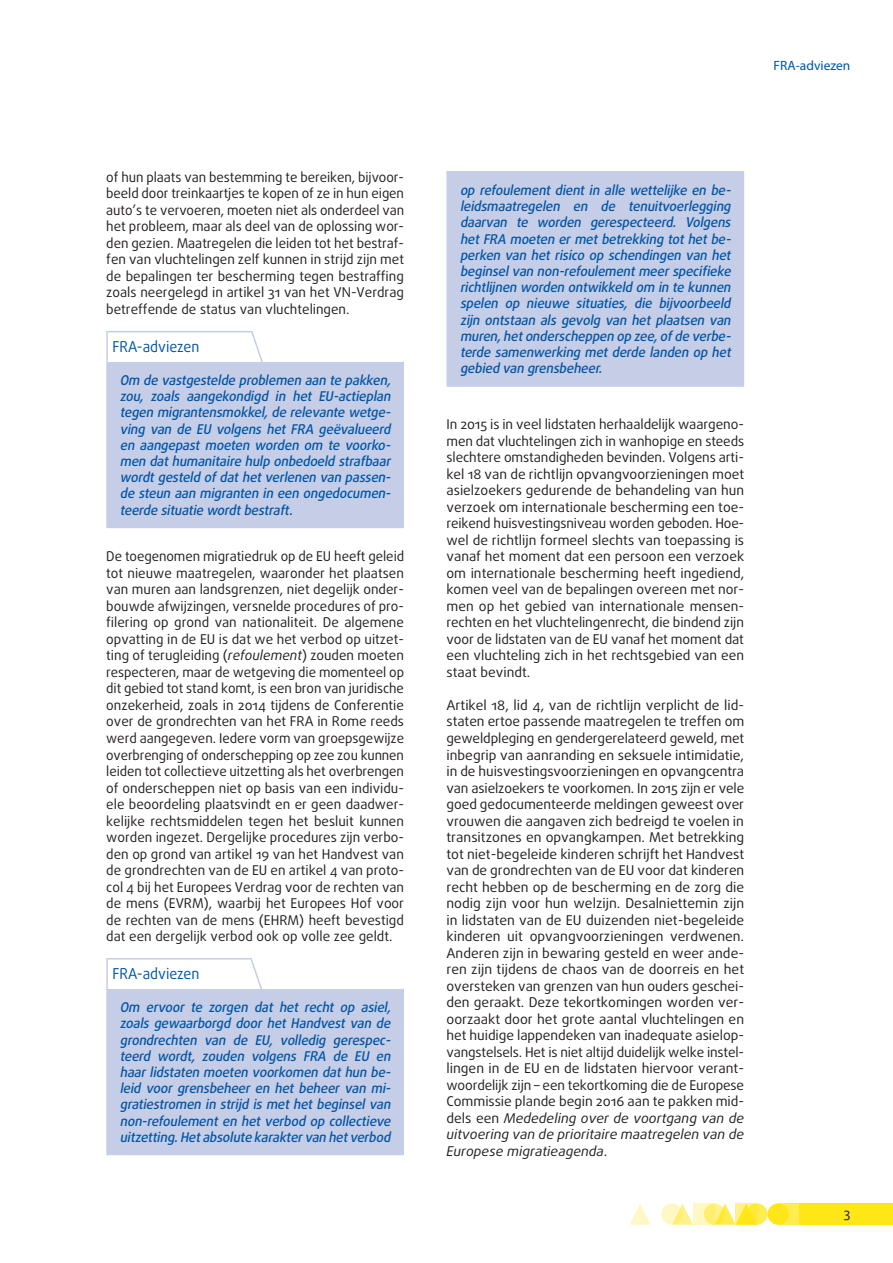
<style>
.page{position:relative;width:893px;height:1263px;background:#fff}
.page>*{position:absolute;margin:0;border:0;box-sizing:border-box;transform-origin:0 0}
.opinion_header{font:15px "Daxline Pro";color:#0155a5;scale:.95 1}
.body_text{font:13.5px/16.5px "Daxline Pro";color:#231f20;text-align:justify}
.opinion_text{font:italic 500 13.5px/16.2px "Daxline Pro";letter-spacing:-.01em;color:#0155a5;text-align:justify}
.special_master_headi{font:13.5px "Myriad Pro";color:#0155a5}
.s1{font-style:italic}
</style>
<div class="page">
<div style="left:746px;top:1203px;width:21px;height:22px;background:#ffec50;border-radius:50%"></div>
<div style="left:778px;top:1203px;width:21px;height:22px;background:#ffec50"></div>
<div style="left:799px;top:1203px;width:94px;height:22px;background:#ffe616"></div>
<svg style="left:675px;top:1203px;width:18px;height:22px"></svg>
<svg style="left:629px;top:1204px;width:22px;height:21px"></svg>
<div style="left:767px;top:1203px;width:22px;height:22px;background:#ffe616;border-radius:50%"></div>
<svg style="left:718px;top:1203px;width:18px;height:22px"></svg>
<svg style="left:704px;top:1203px;width:21px;height:22px"></svg>
<svg style="left:661px;top:1203px;width:21px;height:22px"></svg>
<svg style="left:736px;top:1203px;width:21px;height:22px"></svg>
<svg style="left:693px;top:1203px;width:21px;height:22px"></svg>
<div style="left:107px;top:362px;width:296px;height:165px;background:#c6cde7"></div>
<hr style="left:402px;top:362px;width:2px;height:165px;background:#c6cde7">
<hr style="left:106px;top:362px;width:2px;height:165px;background:#c6cde7">
<hr style="left:106px;top:527px;width:146px;height:1px;background:#c6cde7">
<hr style="left:252px;top:527px;width:152px;height:1px;background:#c6cde7">
<hr style="left:106px;top:331px;width:146px;height:1px;background:#c6cde7">
<hr style="left:106px;top:332px;width:2px;height:30px;background:#c6cde7">
<div style="left:107px;top:989px;width:296px;height:165px;background:#c6cde7"></div>
<hr style="left:402px;top:989px;width:2px;height:165px;background:#c6cde7">
<hr style="left:106px;top:989px;width:2px;height:165px;background:#c6cde7">
<hr style="left:106px;top:1154px;width:146px;height:1px;background:#c6cde7">
<hr style="left:252px;top:1154px;width:152px;height:1px;background:#c6cde7">
<hr style="left:106px;top:958px;width:146px;height:1px;background:#c6cde7">
<hr style="left:106px;top:959px;width:2px;height:30px;background:#c6cde7">
<div style="left:447px;top:172px;width:296px;height:214px;background:#c6cde7"></div>
<hr style="left:743px;top:172px;width:1px;height:213px;background:#c6cde7">
<hr style="left:446px;top:171px;width:146px;height:1px;background:#c6cde7">
<hr style="left:446px;top:172px;width:2px;height:213px;background:#c6cde7">
<hr style="left:592px;top:171px;width:152px;height:1px;background:#c6cde7">
<hr style="left:446px;top:385px;width:146px;height:2px;background:#c6cde7">
<hr style="left:592px;top:385px;width:152px;height:2px;background:#c6cde7">
<svg style="left:250px;top:331px;width:13px;height:31px"></svg>
<svg style="left:249px;top:959px;width:13px;height:30px"></svg>
<p class="body_text" style="left:106px;top:169px;width:299px">of hun plaats van bestemming te bereiken, bijvoor&shy;beeld door treinkaartjes te kopen of ze in hun eigen auto’s te vervoeren, moeten niet als onderdeel van het probleem, maar als deel van de oplossing wor&shy;den gezien. Maatregelen die leiden tot het bestraf&shy;fen van vluchtelingen zelf kunnen in strijd zijn met de bepalingen ter bescherming tegen bestraffing zoals neergelegd in artikel 31 van het VN-Verdrag betreffende de status van vluchtelingen.</p>
<p class="opinion_header" style="left:112px;top:337px;width:93px">FRA-adviezen</p>
<p class="opinion_text" style="left:120px;top:372px;width:275px">Om de vastgestelde problemen aan te pakken, zou, zoals aangekondigd in het EU-actieplan tegen migrantensmokkel,de relevante wetge&shy;ving van de EU volgens het FRA geëvalueerd en aangepast moeten worden om te voorko&shy;men dathumanitaire hulp onbedoeld strafbaar wordtgesteld ofdathetverlenen van passen&shy;de steun aan migranten in een ongedocumen&shy;teerde situatie wordtbestraft.</p>
<p class="body_text" style="left:106px;top:548px;width:299px">De toegenomen migratiedruk op de EU heeft geleid tot nieuwe maatregelen, waaronder het plaatsen van muren aan landsgrenzen, niet degelijk onder&shy;bouwde afwijzingen, versnelde procedures of pro&shy;filering op grond van nationaliteit. De algemene opvatting in de EU is dat we het verbod op uitzet&shy;ting of terugleiding (<span class="s1">refoulement</span>) zouden moeten respecteren, maar de wetgeving die momenteel op dit gebied tot stand komt, is een bron van juridische onzekerheid, zoals in 2014 tijdens de Conferentie over de grondrechten van het FRA in Rome reeds werd aangegeven. Iedere vorm van groepsgewijze overbrenging of onderschepping op zee zou kunnen leiden tot collectieve uitzetting als het overbrengen of onderscheppen niet op basis van een individu&shy;ele beoordeling plaatsvindt en er geen daadwer&shy;kelijke rechtsmiddelen tegen het besluit kunnen worden ingezet. Dergelijke procedures zijn verbo&shy;den op grond van artikel 19 van het Handvest van de grondrechten van de EU en artikel 4 van proto&shy;col 4 bij het Europees Verdrag voor de rechten van de mens (EVRM), waarbij het Europees Hof voor de rechten van de mens (EHRM) heeft bevestigd dat een dergelijk verbod ook op volle zee geldt.</p>
<p class="opinion_header" style="left:112px;top:964px;width:93px">FRA-adviezen</p>
<p class="opinion_text" style="left:120px;top:999px;width:275px">Om ervoor te zorgen dat het recht op asiel, zoals gewaarborgd door het Handvest van de grondrechten van de EU, volledig gerespec&shy;teerd wordt, zouden volgens FRA de EU en haar lidstaten moeten voorkomen dat hun be&shy;leid voor grensbeheer en het beheer van mi&shy;gratiestromen in strijd is met het beginsel van non-refoulement en het verbod op collectieve uitzetting.Hetabsolute karaktervan hetverbod</p>
<p class="special_master_headi" style="left:774px;top:57px;width:78px">FRA-adviezen</p>
<p class="opinion_text" style="left:460px;top:182px;width:275px">op refoulement dient in alle wettelijke en be&shy;leidsmaatregelen en de tenuitvoerlegging daarvan te worden gerespecteerd. Volgens het FRA moeten er met betrekking tot het be&shy;perken van het risico op schendingen van het beginselvan non-refoulementmeerspecifieke richtlijnen worden ontwikkeld om in te kunnen spelen op nieuwe situaties, die bijvoorbeeld zijn ontstaan als gevolg van het plaatsen van muren,hetonderscheppen op zee,ofde verbe&shy;terde samenwerking met derde landen op het gebied van grensbeheer.</p>
<p class="body_text" style="left:446px;top:416px;width:299px">In 2015 is in veel lidstaten herhaaldelijk waargeno&shy;men dat vluchtelingen zich in wanhopige en steeds slechtere omstandigheden bevinden. Volgens arti&shy;kel 18 van de richtlijn opvangvoorzieningen moet asielzoekers gedurende de behandeling van hun verzoek om internationale bescherming een toe&shy;reikend huisvestingsniveau worden geboden. Hoe&shy;wel de richtlijn formeel slechts van toepassing is vanaf het moment dat een persoon een verzoek om internationale bescherming heeft ingediend, komen veel van de bepalingen overeen met nor&shy;men op het gebied van internationale mensen&shy;rechten en het vluchtelingenrecht, die bindend zijn voor de lidstaten van de EU vanaf het moment dat een vluchteling zich in het rechtsgebied van een staat bevindt.</p>
<p class="body_text" style="left:446px;top:697px;width:299px">Artikel 18, lid 4, van de richtlijn verplicht de lid&shy;staten ertoe passende maatregelen te treffen om geweldpleging en gendergerelateerd geweld, met inbegrip van aanranding en seksuele intimidatie, in de huisvestingsvoorzieningen en opvangcentra van asielzoekers te voorkomen. In 2015 zijn er vele goed gedocumenteerde meldingen geweest over vrouwen die aangaven zich bedreigd te voelen in transitzones en opvangkampen. Met betrekking tot niet-begeleide kinderen schrijft het Handvest van de grondrechten van de EU voor dat kinderen recht hebben op de bescherming en de zorg die nodig zijn voor hun welzijn. Desalniettemin zijn in lidstaten van de EU duizenden niet-begeleide kinderen uit opvangvoorzieningen verdwenen.<br>Anderen zijn in bewaring gesteld en weer ande&shy;ren zijn tijdens de chaos van de doorreis en het oversteken van grenzen van hun ouders geschei&shy;den geraakt. Deze tekortkomingen worden ver&shy;oorzaakt door het grote aantal vluchtelingen en het huidige lappendeken van inadequate asielop&shy;vangstelsels. Het is niet altijd duidelijk welke instel&shy;lingen in de EU en de lidstaten hiervoor verant&shy;woordelijk zijn – een tekortkoming die de Europese Commissie plande begin 2016 aan te pakken mid&shy;dels een <span class="s1">Mededeling over de voortgang van de uitvoering van de prioritaire maatregelen van de Europese migratieagenda</span>.</p>
<p class="body_text" style="left:844px;top:1205px;width:8px">3</p>
</div>
